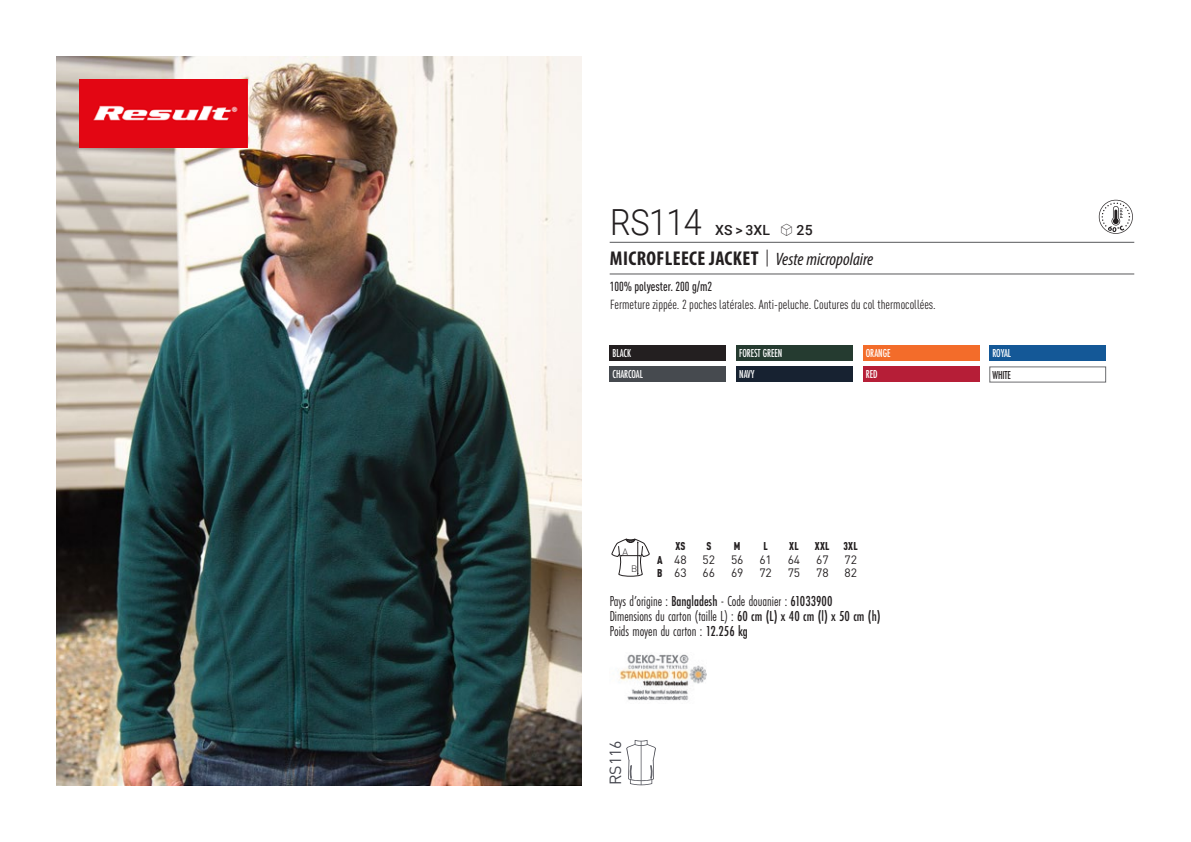
<style>
.page{position:relative;width:1191px;height:842px;background:#fff}
.page>*{position:absolute;margin:0;border:0;box-sizing:border-box;transform-origin:0 0}
.t1{font:300 36px "Roboto";letter-spacing:-.015em;color:#231f20;scale:.9 1}
.t2{font:700 condensed 20px "Myriad Pro";letter-spacing:.02em;color:#231f20}
.t3{font:16px "DIN Pro";color:#43444c}
.t4{font:15px "Futura PT Cond";color:#231f20;scale:.95 1}
.t5{font:500 14px "Roboto";letter-spacing:.005em;color:#231f20}
.t6{font:condensed 13px "DIN Pro";color:#231f20}
.grammage_2020{font:500 condensed 13px "DIN Pro";color:#231f20;scale:.95 1}
.Coloris_nuancier_bla{font:500 12px "Futura PT Cond";letter-spacing:-.01em;color:#fff;scale:.9 1}
._88_tailles_tab_maig{font:12px "DIN Pro";color:#231f20}
.Coloris_nuancier{font:500 12px "Futura PT Cond";letter-spacing:-.01em;color:#231f20;scale:.9 1}
._88_tailles_tab_maig-2{font:900 condensed 11.2px "DIN Pro";letter-spacing:.02em;color:#231f20;scale:.95 1}
.t7{font:300 9.2px "DIN";color:#231f20}
.s1{font-family:"Linotype Shapeshifter";font-weight:400;font-size:16px}
.s2{font-family:"Roboto Condensed";font-weight:300;font-stretch:normal}
.s3{font-family:"Myriad Variable Concept";font-weight:400;font-style:italic;font-stretch:normal;font-size:18px}
.s4{font-weight:900;font-stretch:condensed;font-size:11.2px}
.s5{font-weight:500}
</style>
<div class="page">
<img style="left:57px;top:57px;width:524px;height:728px">
<img style="left:79px;top:79px;width:169px;height:68px">
<div style="left:609px;top:345px;width:117px;height:16px;background:#231f20"></div>
<div style="left:609px;top:367px;width:117px;height:15px;background:#464a4f"></div>
<div style="left:736px;top:345px;width:116px;height:16px;background:#253b30"></div>
<div style="left:736px;top:367px;width:116px;height:15px;background:#172231"></div>
<div style="left:863px;top:345px;width:116px;height:16px;background:#f36c2a"></div>
<div style="left:863px;top:367px;width:116px;height:15px;background:#b61e37"></div>
<div style="left:989px;top:345px;width:116px;height:16px;background:#145897"></div>
<svg style="left:626px;top:740px;width:30px;height:45px"></svg>
<svg style="left:1098px;top:200px;width:34px;height:34px"></svg>
<svg style="left:611px;top:539px;width:38px;height:37px"></svg>
<img style="left:619px;top:654px;width:87px;height:47px">
<hr style="left:609px;top:242px;width:525px;height:1px;background:#57585a">
<hr style="left:609px;top:274px;width:525px;height:1px;background:#57585a">
<p class="t1" style="left:610px;top:197px;width:103px">RS114</p>
<p class="t5" style="left:715px;top:220px;width:99px">XS &gt; 3XL <span class="s1">S</span> 25</p>
<p class="t2" style="left:610px;top:246px;width:265px">MICROFLEECE JACKET <span class="s2">|</span> <span class="s3">Veste micropolaire</span></p>
<p class="grammage_2020" style="left:609px;top:277px;width:109px">100% polyester. 200 g/m2</p>
<p class="t6" style="left:610px;top:295px;width:327px">Fermeture zippée. 2 poches latérales. Anti-peluche. Coutures du col thermocollées.</p>
<p class="Coloris_nuancier_bla" style="left:612px;top:346px;width:22px">BLACK</p>
<p class="Coloris_nuancier_bla" style="left:612px;top:367px;width:35px">CHARCOAL</p>
<p class="Coloris_nuancier_bla" style="left:739px;top:346px;width:49px">FOREST GREEN</p>
<p class="Coloris_nuancier_bla" style="left:739px;top:367px;width:18px">NAVY</p>
<p class="Coloris_nuancier_bla" style="left:866px;top:346px;width:29px">ORANGE</p>
<p class="Coloris_nuancier_bla" style="left:866px;top:367px;width:15px">RED</p>
<p class="Coloris_nuancier_bla" style="left:992px;top:346px;width:22px">ROYAL</p>
<p class="Coloris_nuancier" style="left:992px;top:367px;width:22px">WHITE</p>
<p class="t7" style="left:622px;top:546px;width:7px">A</p>
<p class="t7" style="left:631px;top:563px;width:8px">B</p>
<p class="_88_tailles_tab_maig-2" style="left:675px;top:538px;width:12px">XS</p>
<p class="_88_tailles_tab_maig-2" style="left:706px;top:538px;width:7px">S</p>
<p class="_88_tailles_tab_maig-2" style="left:734px;top:538px;width:8px">M</p>
<p class="_88_tailles_tab_maig-2" style="left:763px;top:538px;width:6px">L</p>
<p class="_88_tailles_tab_maig-2" style="left:789px;top:538px;width:12px">XL</p>
<p class="_88_tailles_tab_maig-2" style="left:815px;top:538px;width:46px">XXL 3XL</p>
<p class="_88_tailles_tab_maig" style="left:657px;top:550px;width:31px"><span class="s4">A</span> 48</p>
<p class="_88_tailles_tab_maig" style="left:702px;top:550px;width:14px">52</p>
<p class="_88_tailles_tab_maig" style="left:731px;top:550px;width:14px">56</p>
<p class="_88_tailles_tab_maig" style="left:759px;top:550px;width:14px">61</p>
<p class="_88_tailles_tab_maig" style="left:787px;top:550px;width:14px">64</p>
<p class="_88_tailles_tab_maig" style="left:816px;top:550px;width:14px">67</p>
<p class="_88_tailles_tab_maig" style="left:844px;top:550px;width:14px">72</p>
<p class="_88_tailles_tab_maig" style="left:657px;top:564px;width:31px"><span class="s4">B</span> 63</p>
<p class="_88_tailles_tab_maig" style="left:702px;top:564px;width:14px">66</p>
<p class="_88_tailles_tab_maig" style="left:731px;top:564px;width:14px">69</p>
<p class="_88_tailles_tab_maig" style="left:759px;top:564px;width:14px">72</p>
<p class="_88_tailles_tab_maig" style="left:787px;top:564px;width:14px">75</p>
<p class="_88_tailles_tab_maig" style="left:816px;top:564px;width:14px">78</p>
<p class="_88_tailles_tab_maig" style="left:844px;top:564px;width:14px">82</p>
<p class="t4" style="left:609px;top:592px;width:236px">Pays d’origine : <span class="s5">Bangladesh</span> - Code douanier : <span class="s5">61033900</span></p>
<p class="t4" style="left:609px;top:607px;width:287px">Dimensions du carton (taille L) : <span class="s5">60 cm (L) x 40 cm (l) x 50 cm (h)</span></p>
<p class="t4" style="left:609px;top:622px;width:147px">Poids moyen du carton : <span class="s5">12.256 kg</span></p>
<p class="t3" style="left:602px;top:785px;width:46px;rotate:-90deg">RS116</p>
</div>
